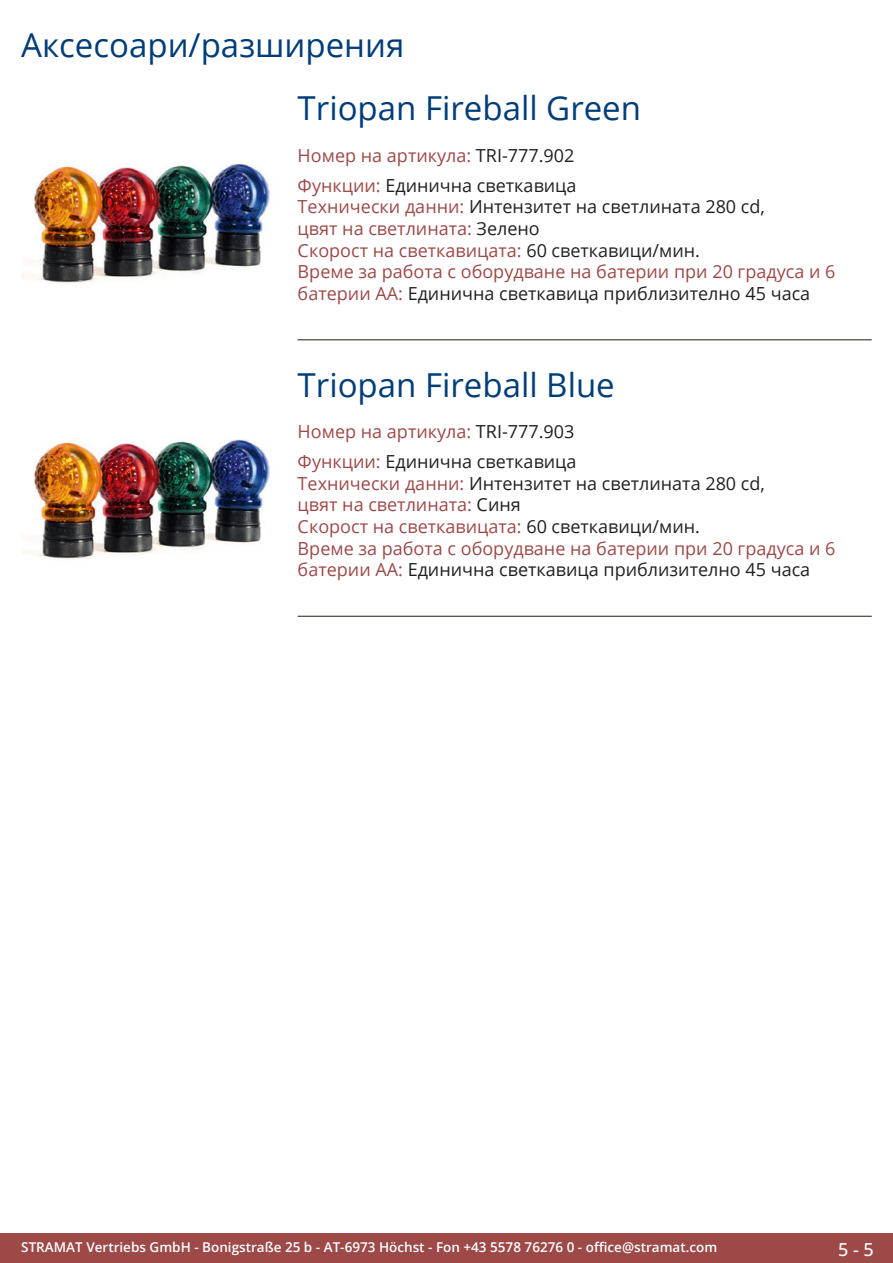
<style>
.page{position:relative;width:893px;height:1263px;background:#fff}
.page>*{position:absolute;margin:0;border:0;box-sizing:border-box;transform-origin:0 0}
.Produkttitel{font:33px "Open Sans";color:#003d78}
.RastTitel{font:33px "Open Sans";color:#003d78}
.Beschreibung_Text{font:18px/21.6px "Open Sans";color:#9c4948}
.TechDaten_Überschrif{font:18px "Open Sans";color:#9c4948}
.t1{font:500 18px "Open Sans";color:#fff}
.t2{font:600 13.5px "Open Sans";color:#fff}
.s1{color:#231f20}
</style>
<div class="page">
<div style="left:0;top:1233px;width:893px;height:30px;background:#9c4948"></div>
<hr style="left:298px;top:340px;width:574px;height:1px;background:#201d08">
<hr style="left:298px;top:616px;width:574px;height:1px;background:#201d08">
<img style="left:21px;top:163px;width:249px;height:121px">
<img style="left:21px;top:439px;width:249px;height:121px">
<p class="RastTitel" style="left:21px;top:22px;width:385px">Аксесоари/разширения</p>
<p class="Produkttitel" style="left:298px;top:86px;width:345px">Triopan Fireball Green</p>
<p class="TechDaten_Überschrif" style="left:298px;top:143px;width:278px">Номер на артикула: <span class="s1">TRI-777.902</span></p>
<p class="Beschreibung_Text" style="left:298px;top:174px;width:539px">Функции: <span class="s1">Единична светкавица<br></span>Технически данни: <span class="s1">Интензитет на светлината 280 cd,<br></span>цвят на светлината: <span class="s1">Зелено<br></span>Скорост на светкавицата: <span class="s1">60 светкавици/мин.<br></span>Време за работа с оборудване на батерии при 20 градуса и 6 батерии АА: <span class="s1">Единична светкавица приблизително 45 часа</span></p>
<p class="Produkttitel" style="left:298px;top:362px;width:319px">Triopan Fireball Blue</p>
<p class="TechDaten_Überschrif" style="left:298px;top:420px;width:278px">Номер на артикула: <span class="s1">TRI-777.903</span></p>
<p class="Beschreibung_Text" style="left:298px;top:450px;width:539px">Функции: <span class="s1">Единична светкавица<br></span>Технически данни: <span class="s1">Интензитет на светлината 280 cd,<br></span>цвят на светлината: <span class="s1">Синя<br></span>Скорост на светкавицата: <span class="s1">60 светкавици/мин.<br></span>Време за работа с оборудване на батерии при 20 градуса и 6 батерии АА: <span class="s1">Единична светкавица приблизително 45 часа</span></p>
<p class="t2" style="left:21px;top:1238px;width:698px">STRAMAT Vertriebs GmbH - Bonigstraße 25 b - AT-6973 Höchst - Fon +43 5578 76276 0 - office@stramat.com</p>
<p class="t1" style="left:838px;top:1237px;width:37px">5 - 5</p>
</div>
